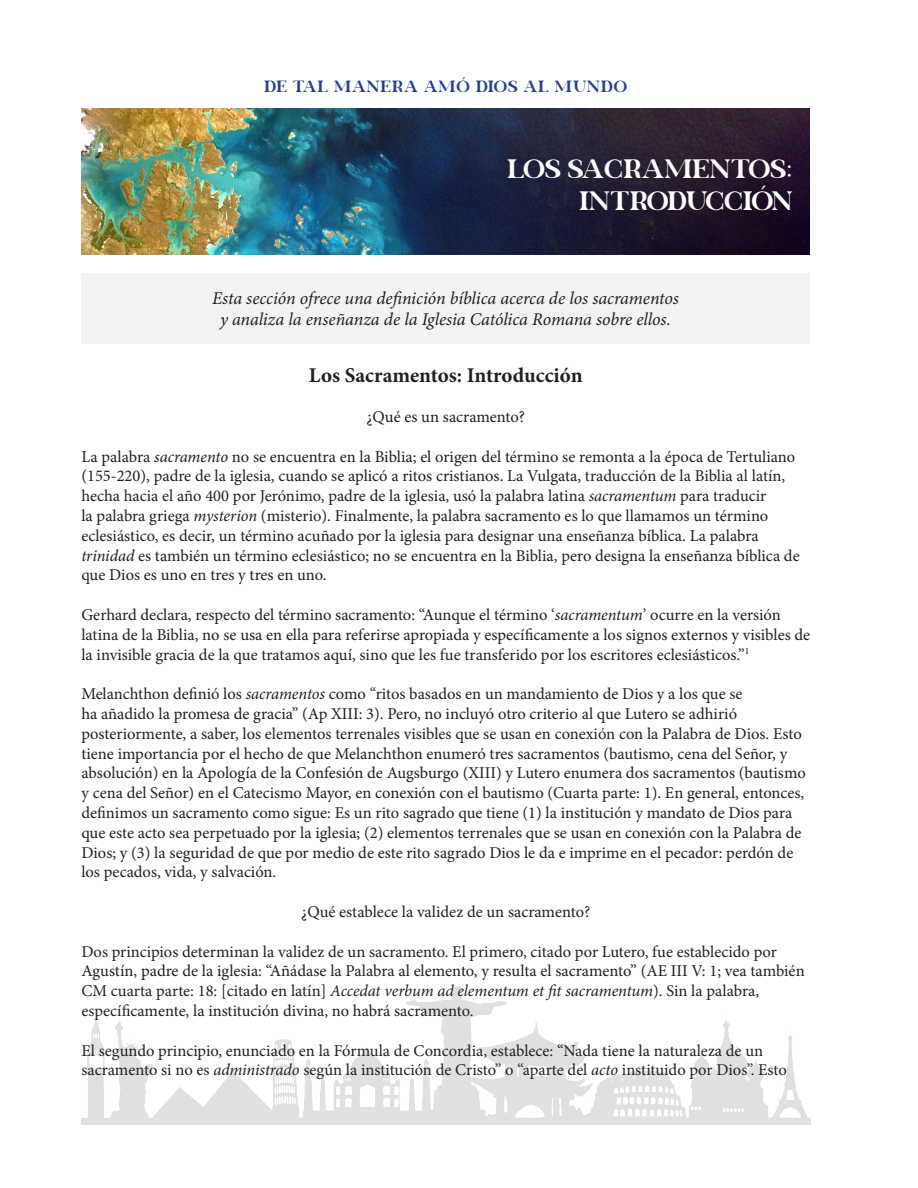
<style>
.page{position:relative;width:918px;height:1188px;background:#fff}
.page>*{position:absolute;margin:0;border:0;box-sizing:border-box;transform-origin:0 0}
.t1{font:27px "Quentin Sonata Serif";color:#fff}
.t2{font:27px "Quentin Sonata Serif";letter-spacing:-.045em;color:#fff}
.t3{font:700 21px "Minion Pro";color:#231f20}
.t4{font:italic 18px/21.6px "Minion Pro";letter-spacing:-.005em;color:#231f20;text-align:center}
.t5{font:16.5px/19.8px "Minion Pro";color:#231f20}
.t6{font:16.5px "Quentin Sonata Serif";letter-spacing:.05em;color:#25408f}
.s1{font-style:italic}
</style>
<div class="page">
<img style="left:81px;top:986px;width:729px;height:138px">
<img style="left:81px;top:108px;width:729px;height:147px">
<div style="left:81px;top:273px;width:729px;height:70px;background:#f2f2f3"></div>
<p class="t6" style="left:264px;top:77px;width:364px">DE TAL MANERA AMÓ DIOS AL MUNDO</p>
<p class="t1" style="left:507px;top:153px;width:287px">LOS SACRAMENTOS:</p>
<p class="t2" style="left:579px;top:185px;width:215px">INTRODUCCIÓN</p>
<p class="t4" style="left:212px;top:287px;width:468px">Esta sección ofrece una definición bíblica acerca de los sacramentos y analiza la enseñanza de la Iglesia Católica Romana sobre ellos.</p>
<p class="t3" style="left:309px;top:361px;width:275px">Los Sacramentos: Introducción</p>
<p class="t5" style="left:366px;top:407px;width:160px">¿Qué es un sacramento?</p>
<p class="t5" style="left:81px;top:447px;width:720px">La palabra <span class="s1">sacramento</span> no se encuentra en la Biblia; el origen del término se remonta a la época de Tertuliano (155-220), padre de la iglesia, cuando se aplicó a ritos cristianos. La Vulgata, traducción de la Biblia al latín, hecha hacia el año 400 por Jerónimo, padre de la iglesia, usó la palabra latina <span class="s1">sacramentum</span> para traducir<br>la palabra griega <span class="s1">mysterion</span> (misterio). Finalmente, la palabra sacramento es lo que llamamos un término eclesiástico, es decir, un término acuñado por la iglesia para designar una enseñanza bíblica. La palabra <span class="s1">trinidad</span> es también un término eclesiástico; no se encuentra en la Biblia, pero designa la enseñanza bíblica de que Dios es uno en tres y tres en uno.</p>
<p class="t5" style="left:81px;top:605px;width:730px">Gerhard declara, respecto del término sacramento: “Aunque el término ‘<span class="s1">sacramentum</span>’ ocurre en la versión latina de la Biblia, no se usa en ella para referirse apropiada y específicamente a los signos externos y visibles de la invisible gracia de la que tratamos aquí, sino que les fue transferido por los escritores eclesiásticos.”<sup>1</sup></p>
<p class="t5" style="left:81px;top:684px;width:726px">Melanchthon definió los <span class="s1">sacramentos</span> como “ritos basados en un mandamiento de Dios y a los que se<br>ha añadido la promesa de gracia” (Ap XIII: 3). Pero, no incluyó otro criterio al que Lutero se adhirió posteriormente, a saber, los elementos terrenales visibles que se usan en conexión con la Palabra de Dios. Esto tiene importancia por el hecho de que Melanchthon enumeró tres sacramentos (bautismo, cena del Señor, y absolución) en la Apología de la Confesión de Augsburgo (XIII) y Lutero enumera dos sacramentos (bautismo y cena del Señor) en el Catecismo Mayor, en conexión con el bautismo (Cuarta parte: 1). En general, entonces, definimos un sacramento como sigue: Es un rito sagrado que tiene (1) la institución y mandato de Dios para que este acto sea perpetuado por la iglesia; (2) elementos terrenales que se usan en conexión con la Palabra de Dios; y (3) la seguridad de que por medio de este rito sagrado Dios le da e imprime en el pecador: perdón de los pecados, vida, y salvación.</p>
<p class="t5" style="left:301px;top:902px;width:291px">¿Qué establece la validez de un sacramento?</p>
<p class="t5" style="left:81px;top:942px;width:725px">Dos principios determinan la validez de un sacramento. El primero, citado por Lutero, fue establecido por Agustín, padre de la iglesia: “Añádase la Palabra al elemento, y resulta el sacramento” (AE III V: 1; vea también CM cuarta parte: 18: [citado en latín] <span class="s1">Accedat verbum ad elementum et fit sacramentum</span>). Sin la palabra, específicamente, la institución divina, no habrá sacramento.</p>
<p class="t5" style="left:81px;top:1041px;width:707px">El segundo principio, enunciado en la Fórmula de Concordia, establece: “Nada tiene la naturaleza de un sacramento si no es <span class="s1">administrado</span> según la institución de Cristo” o “aparte del <span class="s1">acto</span> instituido por Dios”. Esto</p>
</div>
